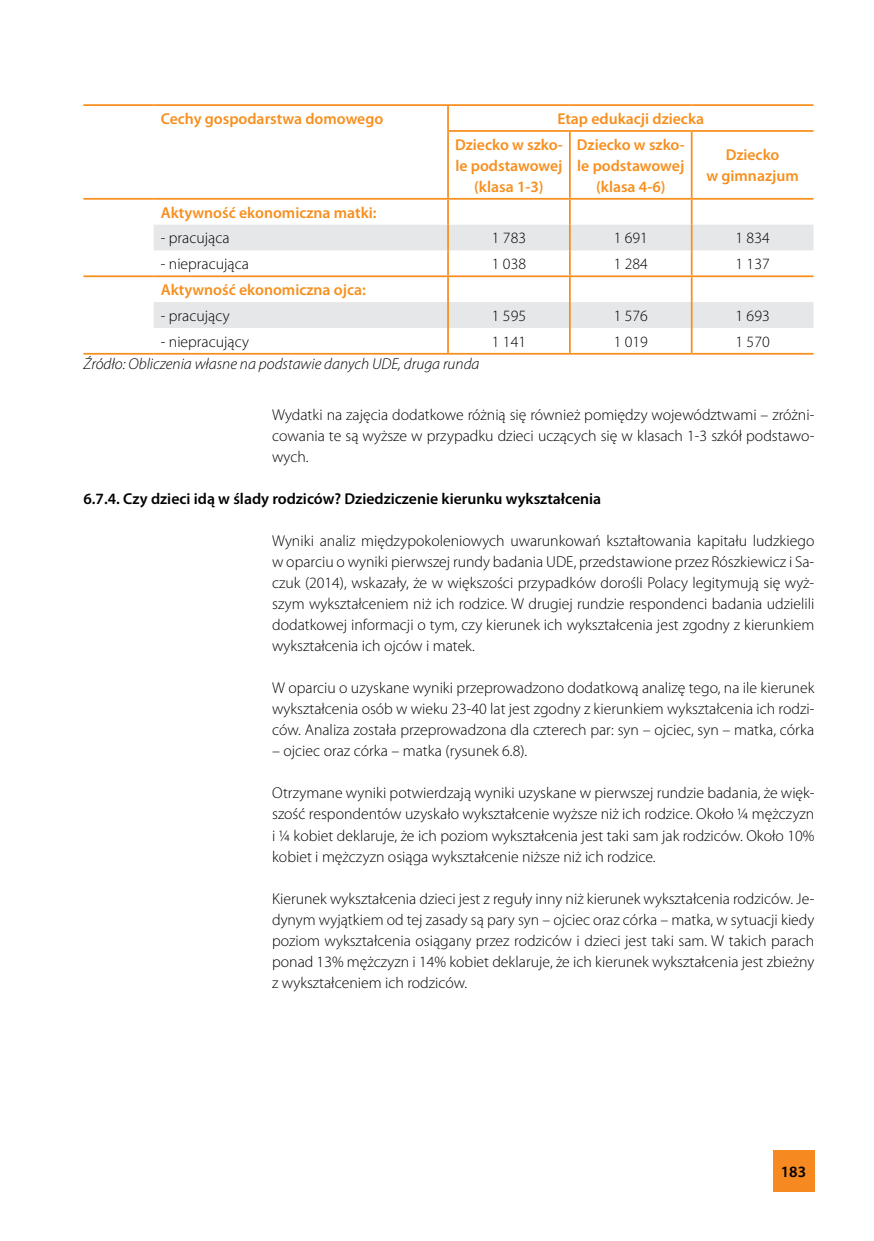
<style>
.page{position:relative;width:874px;height:1241px;background:#fff}
.page>*{position:absolute;margin:0;border:0;box-sizing:border-box;transform-origin:0 0}
.t1{font:300 15.75px/21px "Myriad Pro";color:#000;text-align:justify}
.t2{font:600 15.75px/21px "Myriad Pro";color:#f78f1e;text-align:center}
.t3{font:600 15.75px "Myriad Pro";color:#000}
.t4{font:italic 300 15.75px "Myriad Pro";color:#000}
</style>
<div class="page">
<div style="left:772px;top:1149px;width:42px;height:42px;background:#f6891f"></div>
<svg style="left:154px;top:224px;width:659px;height:104px;fill:#eeeae9"></svg>
<hr style="left:568px;top:200px;width:2px;height:24px;background:#f78f1e">
<hr style="left:690px;top:200px;width:2px;height:24px;background:#f78f1e">
<hr style="left:568px;top:224px;width:2px;height:26px;background:#f78f1e">
<hr style="left:690px;top:224px;width:2px;height:26px;background:#f78f1e">
<hr style="left:568px;top:250px;width:2px;height:25px;background:#f78f1e">
<hr style="left:690px;top:250px;width:2px;height:25px;background:#f78f1e">
<hr style="left:83px;top:275px;width:71px;height:2px;background:#f78f1e">
<hr style="left:154px;top:275px;width:294px;height:2px;background:#f78f1e">
<hr style="left:448px;top:275px;width:121px;height:2px;background:#f78f1e">
<hr style="left:569px;top:275px;width:122px;height:2px;background:#f78f1e">
<hr style="left:568px;top:277px;width:2px;height:25px;background:#f78f1e">
<hr style="left:691px;top:275px;width:122px;height:2px;background:#f78f1e">
<hr style="left:690px;top:277px;width:2px;height:25px;background:#f78f1e">
<hr style="left:568px;top:302px;width:2px;height:26px;background:#f78f1e">
<hr style="left:690px;top:302px;width:2px;height:26px;background:#f78f1e">
<svg style="left:447px;top:200px;width:1px;height:153px"></svg>
<hr style="left:568px;top:328px;width:2px;height:25px;background:#f78f1e">
<hr style="left:690px;top:328px;width:2px;height:25px;background:#f78f1e">
<hr style="left:83px;top:353px;width:71px;height:1px;background:#f78f1e">
<hr style="left:154px;top:353px;width:294px;height:1px;background:#f78f1e">
<hr style="left:448px;top:353px;width:121px;height:1px;background:#f78f1e">
<hr style="left:569px;top:353px;width:122px;height:1px;background:#f78f1e">
<hr style="left:691px;top:353px;width:122px;height:1px;background:#f78f1e">
<hr style="left:83px;top:104px;width:71px;height:2px;background:#f78f1e">
<hr style="left:154px;top:104px;width:294px;height:2px;background:#f78f1e">
<hr style="left:83px;top:198px;width:71px;height:2px;background:#f78f1e">
<hr style="left:154px;top:198px;width:294px;height:2px;background:#f78f1e">
<hr style="left:448px;top:104px;width:121px;height:2px;background:#f78f1e">
<svg style="left:447px;top:106px;width:1px;height:24px"></svg>
<hr style="left:569px;top:104px;width:122px;height:2px;background:#f78f1e">
<hr style="left:691px;top:104px;width:122px;height:2px;background:#f78f1e">
<hr style="left:447px;top:130px;width:122px;height:2px;background:#f78f1e">
<hr style="left:447px;top:132px;width:1px;height:66px;background:#f78f1e">
<hr style="left:569px;top:130px;width:122px;height:2px;background:#f78f1e">
<hr style="left:568px;top:132px;width:2px;height:66px;background:#f78f1e">
<hr style="left:691px;top:130px;width:122px;height:2px;background:#f78f1e">
<hr style="left:690px;top:132px;width:2px;height:66px;background:#f78f1e">
<hr style="left:448px;top:198px;width:121px;height:2px;background:#f78f1e">
<hr style="left:569px;top:198px;width:122px;height:2px;background:#f78f1e">
<hr style="left:691px;top:198px;width:122px;height:2px;background:#f78f1e">
<p class="t2" style="left:161px;top:108px;width:224px">Cechy gospodarstwa domowego</p>
<p class="t2" style="left:455px;top:105px;width:250px;line-height:25.9px;text-align:left;text-indent:102px">Etap edukacji dziecka<br>Dziecko w szko-</p>
<p class="t2" style="left:455px;top:154px;width:108px">le podstawowej (klasa 1-3)</p>
<p class="t2" style="left:576px;top:133px;width:109px">Dziecko w szko&shy;le podstawowej (klasa 4-6)</p>
<p class="t2" style="left:706px;top:144px;width:94px">Dziecko<br>w gimnazjum</p>
<p class="t2" style="left:161px;top:201px;width:217px">Aktywność ekonomiczna matki:</p>
<p class="t1" style="left:161px;top:228px;width:70px">- pracująca</p>
<p class="t1" style="left:491px;top:228px;width:36px">1 783</p>
<p class="t1" style="left:613px;top:228px;width:36px">1 691</p>
<p class="t1" style="left:735px;top:228px;width:36px">1 834</p>
<p class="t1" style="left:161px;top:254px;width:90px">- niepracująca</p>
<p class="t1" style="left:491px;top:254px;width:36px">1 038</p>
<p class="t1" style="left:613px;top:254px;width:36px">1 284</p>
<p class="t1" style="left:735px;top:254px;width:36px">1 137</p>
<p class="t2" style="left:161px;top:279px;width:206px">Aktywność ekonomiczna ojca:</p>
<p class="t1" style="left:161px;top:305px;width:70px">- pracujący</p>
<p class="t1" style="left:491px;top:305px;width:36px">1 595</p>
<p class="t1" style="left:613px;top:305px;width:36px">1 576</p>
<p class="t1" style="left:735px;top:305px;width:36px">1 693</p>
<p class="t1" style="left:161px;top:331px;width:90px">- niepracujący</p>
<p class="t1" style="left:491px;top:331px;width:36px">1 141</p>
<p class="t1" style="left:613px;top:331px;width:36px">1 019</p>
<p class="t1" style="left:735px;top:331px;width:36px">1 570</p>
<p class="t4" style="left:83px;top:356px;width:397px">Źródło: Obliczenia własne na podstawie danych UDE, druga runda</p>
<p class="t1" style="left:272px;top:404px;width:543px">Wydatki na zajęcia dodatkowe różnią się również pomiędzy województwami – zróżni&shy;cowania te są wyższe w przypadku dzieci uczących się w klasach 1-3 szkół podstawo&shy;wych.</p>
<p class="t3" style="left:83px;top:489px;width:519px">6.7.4. Czy dzieci idą w ślady rodziców? Dziedziczenie kierunku wykształcenia</p>
<p class="t1" style="left:272px;top:530px;width:543px">Wyniki analiz międzypokoleniowych uwarunkowań kształtowania kapitału ludzkiego w oparciu o wyniki pierwszej rundy badania UDE, przedstawione przez Rószkiewicz i Sa&shy;czuk (2014), wskazały, że w większości przypadków dorośli Polacy legitymują się wyż&shy;szym wykształceniem niż ich rodzice. W drugiej rundzie respondenci badania udzielili dodatkowej informacji o tym, czy kierunek ich wykształcenia jest zgodny z kierunkiem wykształcenia ich ojców i matek.</p>
<p class="t1" style="left:272px;top:677px;width:543px">W oparciu o uzyskane wyniki przeprowadzono dodatkową analizę tego, na ile kierunek wykształcenia osób w wieku 23-40 lat jest zgodny z kierunkiem wykształcenia ich rodzi&shy;ców. Analiza została przeprowadzona dla czterech par: syn – ojciec, syn – matka, córka</p>
<p class="t1" style="left:272px;top:740px;width:256px">– ojciec oraz córka – matka (rysunek 6.8).</p>
<p class="t1" style="left:272px;top:782px;width:543px">Otrzymane wyniki potwierdzają wyniki uzyskane w pierwszej rundzie badania, że więk&shy;szość respondentów uzyskało wykształcenie wyższe niż ich rodzice. Około ¼ mężczyzn i ¼ kobiet deklaruje, że ich poziom wykształcenia jest taki sam jak rodziców. Około 10% kobiet i mężczyzn osiąga wykształcenie niższe niż ich rodzice.</p>
<p class="t1" style="left:272px;top:887px;width:543px">Kierunek wykształcenia dzieci jest z reguły inny niż kierunek wykształcenia rodziców. Je&shy;dynym wyjątkiem od tej zasady są pary syn – ojciec oraz córka – matka, w sytuacji kiedy poziom wykształcenia osiągany przez rodziców i dzieci jest taki sam. W takich parach ponad 13% mężczyzn i 14% kobiet deklaruje, że ich kierunek wykształcenia jest zbieżny z wykształceniem ich rodziców.</p>
<p class="t3" style="left:780px;top:1161px;width:27px">183</p>
</div>
